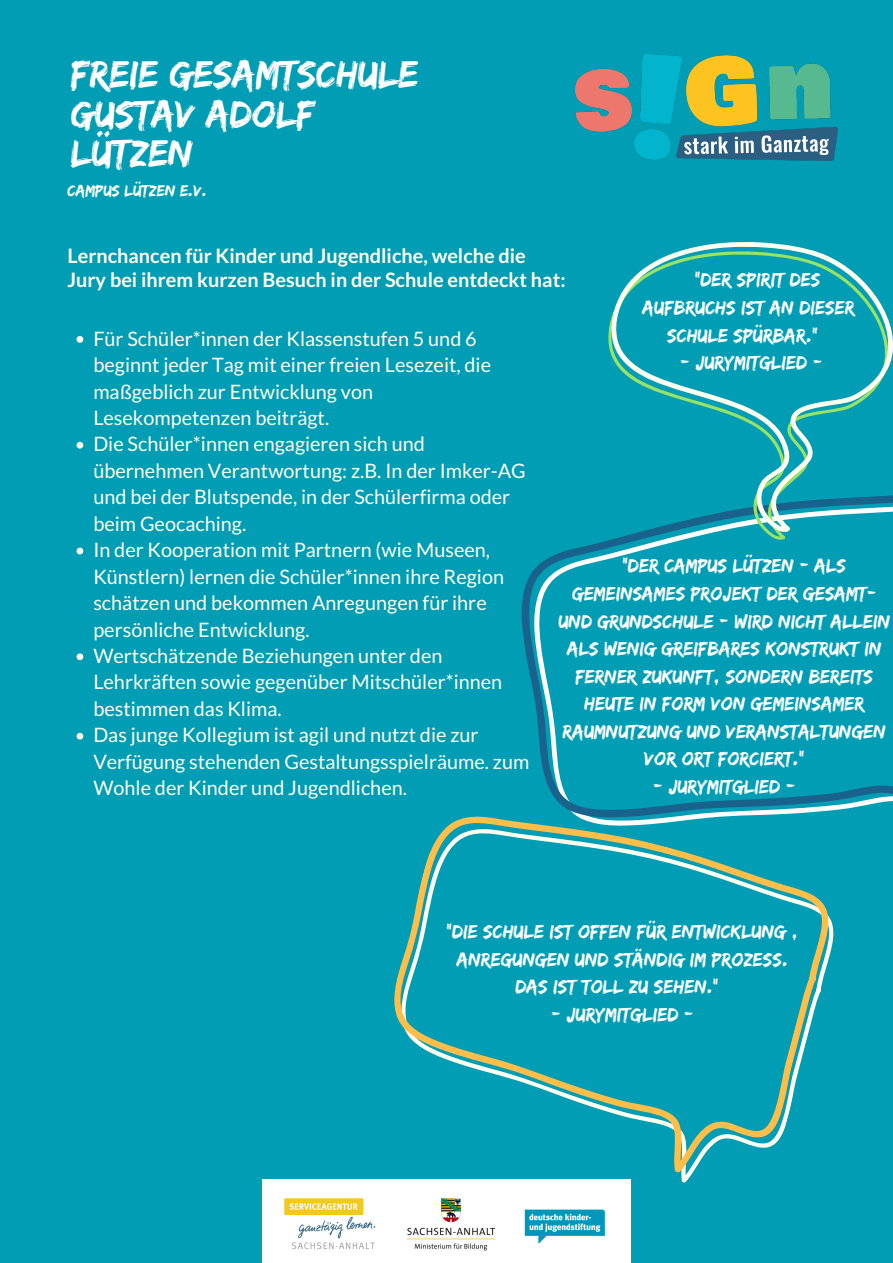
<style>
.page{position:relative;width:893px;height:1263px;background:#009db5}
.page>*{position:absolute;margin:0;border:0;box-sizing:border-box;transform-origin:0 0}
.t1{font:39.75px/39.4px "Edo";color:#fff}
.t2{font:19.88px/26.5px "Lato";color:#fffff0}
.t3{font:19.88px/27.6px "Edo";color:#fff;text-align:center}
.t4{font:700 19.88px/23.6px "Lato";color:#fffff0}
.t5{font:16.58px "Edo";color:#fffff0}
</style>
<div class="page">
<img style="left:262px;top:1179px;width:369px;height:84px">
<img style="left:576px;top:54px;width:261px;height:107px">
<svg style="left:77px;top:336px;width:6px;height:7px"></svg>
<svg style="left:77px;top:442px;width:6px;height:7px"></svg>
<svg style="left:77px;top:548px;width:6px;height:6px"></svg>
<svg style="left:77px;top:653px;width:6px;height:7px"></svg>
<svg style="left:77px;top:733px;width:6px;height:6px"></svg>
<div style="left:373px;top:1195px;width:258px;height:9px;background:#fff"></div>
<svg style="left:365px;top:816px;width:469px;height:379px"></svg>
<svg style="left:510px;top:540px;width:383px;height:354px"></svg>
<svg style="left:608px;top:329px;width:177px;height:211px"></svg>
<svg style="left:609px;top:242px;width:284px;height:291px"></svg>
<h1 class="t1" style="left:71px;top:54px;width:349px">FREIE GESAMTSCHULE<br>GUSTAV ADOLF<br>LÜTZEN</h1>
<p class="t5" style="left:68px;top:181px;width:141px">CAMPUS LÜTZEN E.V.</p>
<p class="t4" style="left:68px;top:244px;width:500px">Lernchancen für Kinder und Jugendliche, welche die<br>Jury bei ihrem kurzen Besuch in der Schule entdeckt hat:</p>
<p class="t3" style="left:695px;top:266px;width:127px">"DER SPIRIT DES</p>
<p class="t3" style="left:643px;top:293px;width:213px">AUFBRUCHS IST AN DIESER</p>
<p class="t3" style="left:667px;top:321px;width:152px">SCHULE SPÜRBAR.“</p>
<p class="t3" style="left:680px;top:348px;width:144px">- JURYMITGLIED -</p>
<p class="t2" style="left:93px;top:325px;width:438px">Für Schüler*innen der Klassenstufen 5 und 6 beginnt jeder Tag mit einer freien Lesezeit, die maßgeblich zur Entwicklung von Lesekompetenzen beiträgt.<br>Die Schüler*innen engagieren sich und übernehmen Verantwortung: z.B. In der Imker-AG und bei der Blutspende, in der Schülerfirma oder beim Geocaching.<br>In der Kooperation mit Partnern (wie Museen, Künstlern) lernen die Schüler*innen ihre Region schätzen und bekommen Anregungen für ihre persönliche Entwicklung.<br>Wertschätzende Beziehungen unter den Lehrkräften sowie gegenüber Mitschüler*innen bestimmen das Klima.<br>Das junge Kollegium ist agil und nutzt die zur Verfügung stehenden Gestaltungsspielräume. zum Wohle der Kinder und Jugendlichen.</p>
<p class="t3" style="left:622px;top:552px;width:225px">"DER CAMPUS LÜTZEN - ALS</p>
<p class="t3" style="left:572px;top:579px;width:306px">GEMEINSAMES PROJEKT DER GESAMT-</p>
<p class="t3" style="left:558px;top:607px;width:333px">UND GRUNDSCHULE - WIRD NICHT ALLEIN</p>
<p class="t3" style="left:567px;top:634px;width:316px">ALS WENIG GREIFBARES KONSTRUKT IN</p>
<p class="t3" style="left:575px;top:662px;width:299px">FERNER ZUKUNFT, SONDERN BEREITS</p>
<p class="t3" style="left:584px;top:689px;width:282px">HEUTE IN FORM VON GEMEINSAMER</p>
<p class="t3" style="left:563px;top:717px;width:325px">RAUMNUTZUNG UND VERANSTALTUNGEN</p>
<p class="t3" style="left:644px;top:745px;width:162px">VOR ORT FORCIERT.“</p>
<p class="t3" style="left:653px;top:772px;width:144px">- JURYMITGLIED -</p>
<p class="t3" style="left:446px;top:917px;width:353px">"DIE SCHULE IST OFFEN FÜR ENTWICKLUNG ,<br>ANREGUNGEN UND STÄNDIG IM PROZESS.<br>DAS IST TOLL ZU SEHEN.“</p>
<p class="t3" style="left:551px;top:1000px;width:144px">- JURYMITGLIED -</p>
</div>
